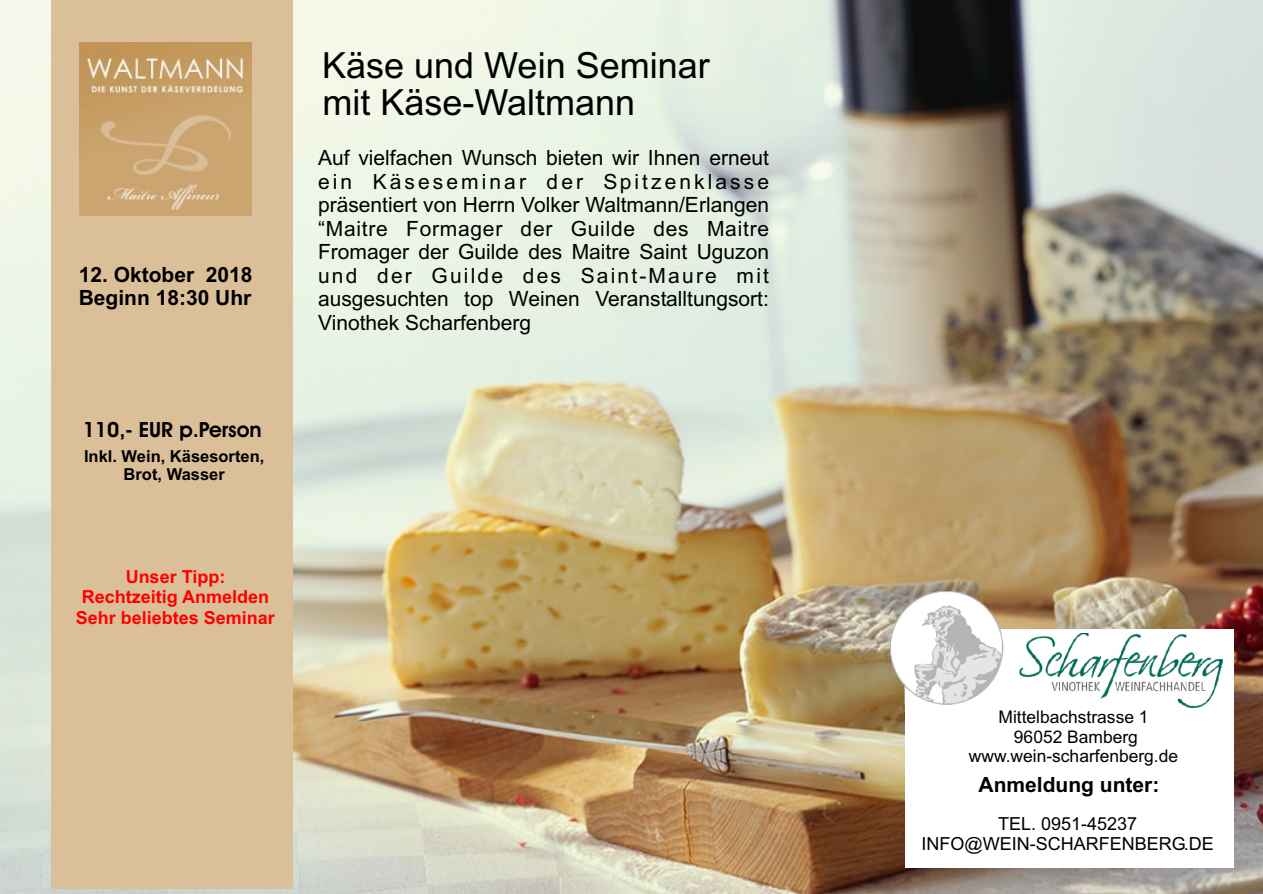
<style>
.page{position:relative;width:1263px;height:894px;background:#fff}
.page>*{position:absolute;margin:0;border:0;box-sizing:border-box;transform-origin:0 0}
.t1{font:36px "Arial";color:#000}
.t2{font:21px/23.4px "Arial";color:#000;text-align:justify}
.t3{font:700 21px/23.4px "Arial";color:#000}
.t4{font:700 21px "Avant Garde Bk BT";color:#000}
.t5{font:700 18px/20.1px "Arial";color:#f00;text-align:center}
.t6{font:18px/20.1px "Arial";color:#000;text-align:center}
.t7{font:17.4px/19.5px "Arial";color:#000;text-align:center}
.t8{font:700 16.5px/18.5px "Arial";color:#000;text-align:center}
</style>
<div class="page">
<img style="left:0;top:0;width:1263px;height:894px">
<div style="left:52px;top:0;width:241px;height:889px;background:#dbbf99"></div>
<img style="left:79px;top:43px;width:173px;height:172px">
<div style="left:905px;top:629px;width:329px;height:239px;background:#fff"></div>
<img style="left:890px;top:591px;width:113px;height:113px">
<img style="left:1019px;top:633px;width:204px;height:74px">
<p class="t3" style="left:79px;top:265px;width:175px">12. Oktober 2018<br>Beginn 18:30 Uhr</p>
<p class="t4" style="left:83px;top:421px;width:181px">110,- EUR p.Person</p>
<p class="t8" style="left:84px;top:448px;width:182px">Inkl. Wein, Käsesorten,<br>Brot, Wasser</p>
<p class="t5" style="left:76px;top:569px;width:200px">Unser Tipp:<br>Rechtzeitig Anmelden<br>Sehr beliebtes Seminar</p>
<h1 class="t1" style="left:322px;top:52px;width:389px">Käse und Wein Seminar</h1>
<h1 class="t1" style="left:323px;top:89px;width:314px">mit Käse-Waltmann</h1>
<p class="t2" style="left:318px;top:148px;width:453px">Auf vielfachen Wunsch bieten wir Ihnen erneut ein Käseseminar der Spitzenklasse präsentiert von Herrn Volker Waltmann/Erlangen “Maitre Formager der Guilde des Maitre Fromager der Guilde des Maitre Saint Uguzon und der Guilde des Saint-Maure mit ausgesuchten top Weinen Veranstalltungsort:<br>Vinothek Scharfenberg</p>
<p class="t7" style="left:969px;top:709px;width:211px">Mittelbachstrasse 1<br>96052 Bamberg www.wein-scharfenberg.de</p>
<p class="t3" style="left:979px;top:775px;width:182px">Anmeldung unter:</p>
<p class="t6" style="left:922px;top:815px;width:294px">TEL. 0951-45237<br>INFO@WEIN-SCHARFENBERG.DE</p>
</div>
